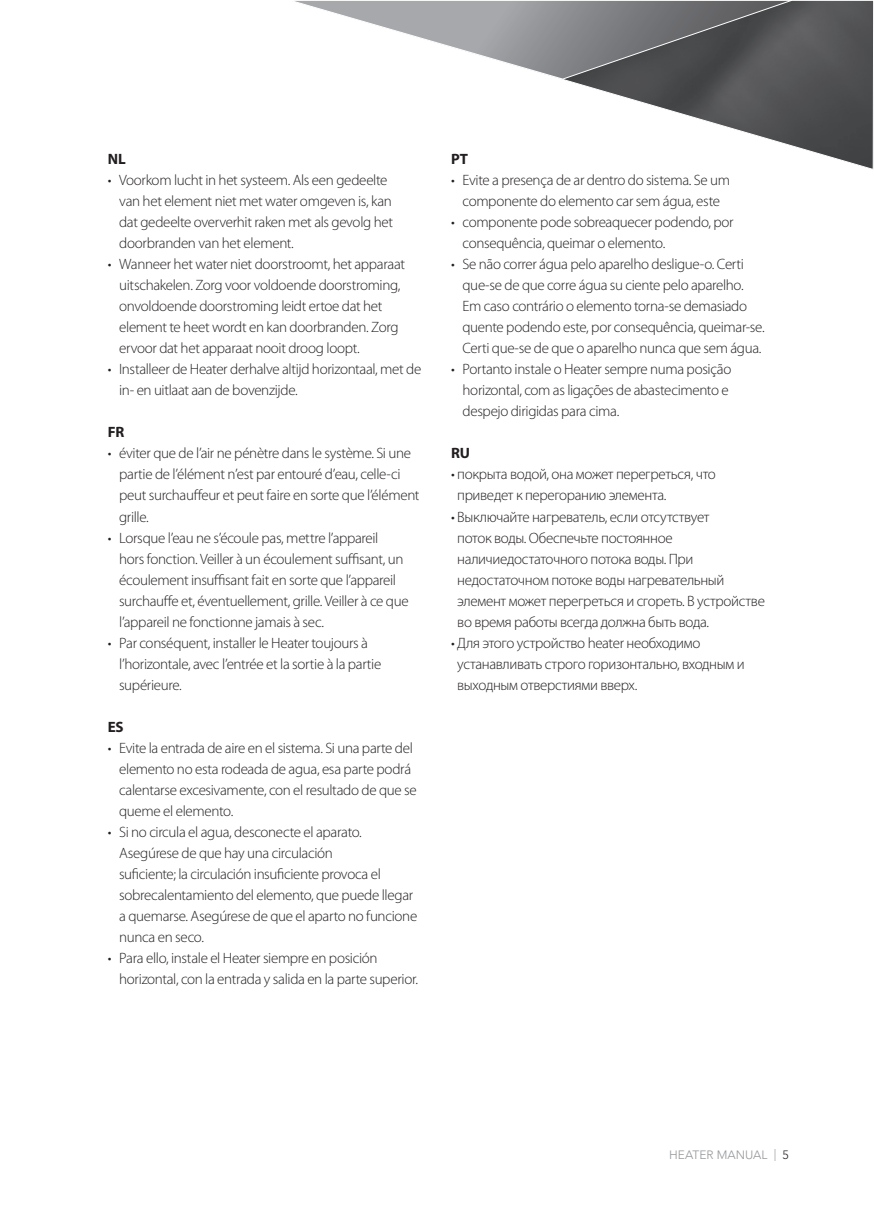
<style>
.page{position:relative;width:874px;height:1225px;background:#fff}
.page>*{position:absolute;margin:0;border:0;box-sizing:border-box;transform-origin:0 0}
.t1{font:300 15px/21px "Myriad Pro";letter-spacing:-.025em;color:#231f20}
.t2{font:700 15px "Myriad Pro";letter-spacing:-.015em;color:#231f20}
.t3{font:300 12px "Avenir LT Std";color:#939598}
.s1{color:#231f20}
</style>
<div class="page">
<svg style="left:565px;top:0;width:308px;height:169px"></svg>
<svg style="left:295px;top:0;width:500px;height:80px"></svg>
<p class="t2" style="left:108px;top:149px;width:19px">NL</p>
<p class="t1" style="left:119px;top:170px;width:275px;text-indent:-11px">• Voorkom lucht in het systeem. Als een gedeelte van het element niet met water omgeven is, kan dat gedeelte oververhit raken met als gevolg het doorbranden van het element.</p>
<p class="t1" style="left:119px;top:254px;width:287px;text-indent:-11px">• Wanneer het water niet doorstroomt, het apparaat uitschakelen. Zorg voor voldoende doorstroming, onvoldoende doorstroming leidt ertoe dat het element te heet wordt en kan doorbranden. Zorg ervoor dat het apparaat nooit droog loopt.</p>
<p class="t1" style="left:119px;top:359px;width:303px;text-indent:-11px">• Installeer de Heater derhalve altijd horizontaal, met de in- en uitlaat aan de bovenzijde.</p>
<p class="t2" style="left:108px;top:422px;width:18px">FR</p>
<p class="t1" style="left:119px;top:443px;width:302px;text-indent:-11px">• éviter que de l’air ne pénètre dans le système. Si une partie de l’élément n’est par entouré d’eau, celle-ci peut surchauffeur et peut faire en sorte que l’élément grille.</p>
<p class="t1" style="left:119px;top:527px;width:291px;text-indent:-11px">• Lorsque l’eau ne s’écoule pas, mettre l’appareil<br>hors fonction. Veiller à un écoulement suffisant, un écoulement insuffisant fait en sorte que l’appareil surchauffe et, éventuellement, grille. Veiller à ce que l’appareil ne fonctionne jamais à sec.</p>
<p class="t1" style="left:119px;top:632px;width:263px;text-indent:-11px">• Par conséquent, installer le Heater toujours à l’horizontale, avec l’entrée et la sortie à la partie supérieure.</p>
<p class="t2" style="left:108px;top:716px;width:17px">ES</p>
<p class="t1" style="left:119px;top:737px;width:299px;text-indent:-11px">• Evite la entrada de aire en el sistema. Si una parte del elemento no esta rodeada de agua, esa parte podrá calentarse excesivamente, con el resultado de que se queme el elemento.</p>
<p class="t1" style="left:119px;top:821px;width:299px;text-indent:-11px">• Si no circula el agua, desconecte el aparato.<br>Asegúrese de que hay una circulación<br>suficiente; la circulación insuficiente provoca el sobrecalentamiento del elemento, que puede llegar a quemarse. Asegúrese de que el aparto no funcione nunca en seco.</p>
<p class="t1" style="left:119px;top:947px;width:300px;text-indent:-11px">• Para ello, instale el Heater siempre en posición horizontal, con la entrada y salida en la parte superior.</p>
<p class="t2" style="left:451px;top:149px;width:18px">PT</p>
<p class="t1" style="left:451px;top:170px;width:280px;text-align:center">• Evite a presença de ar dentro do sistema. Se um componente do elemento car sem água, este</p>
<p class="t1" style="left:462px;top:212px;width:272px;text-indent:-11px">• componente pode sobreaquecer podendo, por consequência, queimar o elemento.</p>
<p class="t1" style="left:462px;top:254px;width:303px;text-indent:-11px">• Se não correr água pelo aparelho desligue-o. Certi que-se de que corre água su ciente pelo aparelho.<br>Em caso contrário o elemento torna-se demasiado quente podendo este, por consequência, queimar-se.<br>Certi que-se de que o aparelho nunca que sem água.</p>
<p class="t1" style="left:462px;top:359px;width:270px;text-indent:-11px">• Portanto instale o Heater sempre numa posição horizontal, com as ligações de abastecimento e despejo dirigidas para cima.</p>
<p class="t2" style="left:451px;top:443px;width:20px">RU</p>
<p class="t1" style="left:457px;top:464px;width:260px;text-indent:-6px">• покрыта водой, она может перегреться, что приведет к перегоранию элемента.</p>
<p class="t1" style="left:457px;top:506px;width:309px;text-indent:-6px">• Выключайте нагреватель, если отсутствует<br>поток воды. Обеспечьте постоянное наличиедостаточного потока воды. При недостаточном потоке воды нагревательный элемент может перегреться и сгореть. В устройстве во время работы всегда должна быть вода.</p>
<p class="t1" style="left:457px;top:632px;width:289px;text-indent:-6px">• Для этого устройство heater необходимо устанавливать строго горизонтально, входным и выходным отверстиями вверх.</p>
<p class="t3" style="left:669px;top:1147px;width:121px">HEATER MANUAL | <span class="s1">5</span></p>
</div>
